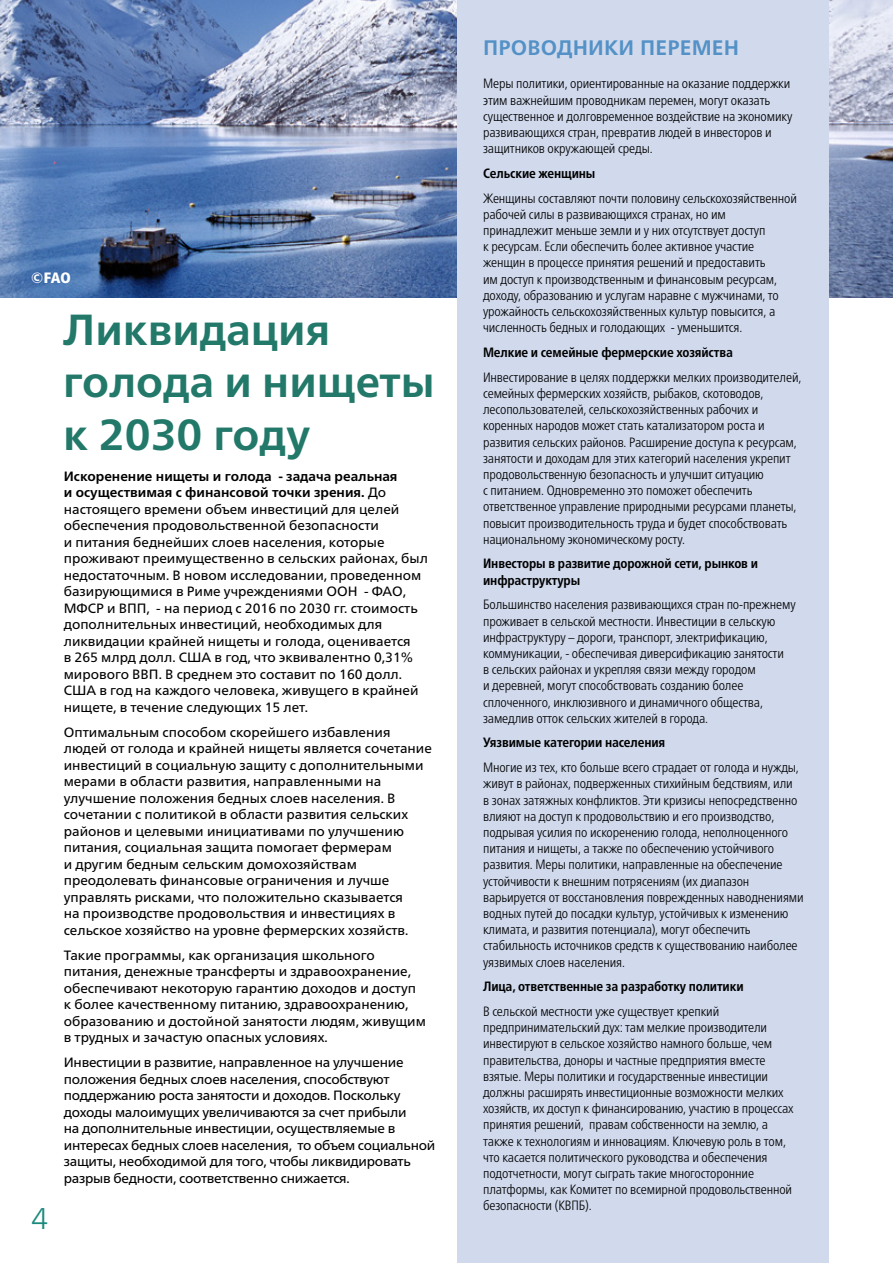
<style>
.page{position:relative;width:893px;height:1263px;background:#fff}
.page>*{position:absolute;margin:0;border:0;box-sizing:border-box;transform-origin:0 0}
.t1{font:700 43.5px/52.2px "Frutiger Neue LTCYR";color:#227869}
.t2{font:300 30px "Frutiger Neue LTCYR";color:#1a8a7d}
.t3{font:700 21px "Frutiger Neue LTCYR";letter-spacing:.01em;color:#5391c6}
.t4{font:900 condensed 15px "Frutiger Neue LTCYR";color:#fff}
.t5{font:300 condensed 13.5px/16.2px "Frutiger Neue LTCYR";letter-spacing:-.01em;color:#000}
.t6{font:13.5px/16.5px "Frutiger Neue LTCYR";color:#000}
.t7{font:13.5px/16.5px "Frutiger Neue LTCYR";letter-spacing:-.02em;color:#000}
.t8{font:700 condensed 13.5px/16.2px "Frutiger Neue LTCYR";letter-spacing:-.01em;color:#000}
.s1{font-weight:700}
</style>
<div class="page">
<img style="left:0;top:0;width:893px;height:297px">
<div style="left:458px;top:0;width:371px;height:1263px;background:#d1daed"></div>
<p class="t4" style="left:30px;top:269px;width:42px">©FAO</p>
<h1 class="t1" style="left:63px;top:304px;width:373px">Ликвидация голода и нищеты к 2030 году</h1>
<h2 class="t2" style="left:31px;top:1201px;width:19px">4</h2>
<p class="t6" style="left:64px;top:468px;width:366px"><span class="s1">Искоренение нищеты и голода - задача реальная<br>и осуществимая с финансовой точки зрения.</span> До настоящего времени объем инвестиций для целей обеспечения продовольственной безопасности<br>и питания беднейших слоев населения, которые проживают преимущественно в сельских районах, был недостаточным. В новом исследовании, проведенном базирующимися в Риме учреждениями ООН - ФАО, МФСР и ВПП, - на период с 2016 по 2030 гг. стоимость дополнительных инвестиций, необходимых для ликвидации крайней нищеты и голода, оценивается<br>в 265 млрд долл. США в год, что эквивалентно 0,31% мирового ВВП. В среднем это составит по 160 долл.<br>США в год на каждого человека, живущего в крайней нищете, в течение следующих 15 лет.</p>
<p class="t6" style="left:64px;top:724px;width:370px">Оптимальным способом скорейшего избавления людей от голода и крайней нищеты является сочетание инвестиций в социальную защиту с дополнительными мерами в области развития, направленными на улучшение положения бедных слоев населения. В сочетании с политикой в области развития сельских районов и целевыми инициативами по улучшению питания, социальная защита помогает фермерам<br>и другим бедным сельским домохозяйствам преодолевать финансовые ограничения и лучше управлять рисками, что положительно сказывается<br>на производстве продовольствия и инвестициях в сельское хозяйство на уровне фермерских хозяйств.</p>
<p class="t6" style="left:64px;top:947px;width:364px">Такие программы, как организация школьного питания, денежные трансферты и здравоохранение, обеспечивают некоторую гарантию доходов и доступ к более качественному питанию, здравоохранению, образованию и достойной занятости людям, живущим в трудных и зачастую опасных условиях.</p>
<p class="t7" style="left:64px;top:1054px;width:373px">Инвестиции в развитие, направленное на улучшение положения бедных слоев населения, способствуют поддержанию роста занятости и доходов. Поскольку доходы малоимущих увеличиваются за счет прибыли<br>на дополнительные инвестиции, осуществляемые в интересах бедных слоев населения, то объем социальной защиты, необходимой для того, чтобы ликвидировать разрыв бедности, соответственно снижается.</p>
<h3 class="t3" style="left:483px;top:35px;width:258px">ПРОВОДНИКИ ПЕРЕМЕН</h3>
<p class="t5" style="left:483px;top:76px;width:311px">Меры политики, ориентированные на оказание поддержки этим важнейшим проводникам перемен, могут оказать существенное и долговременное воздействие на экономику развивающихся стран, превратив людей в инвесторов и защитников окружающей среды.</p>
<p class="t8" style="left:483px;top:165px;width:114px">Сельские женщины</p>
<p class="t5" style="left:483px;top:190px;width:315px">Женщины составляют почти половину сельскохозяйственной рабочей силы в развивающихся странах, но им принадлежит меньше земли и у них отсутствует доступ<br>к ресурсам. Если обеспечить более активное участие женщин в процессе принятия решений и предоставить<br>им доступ к производственным и финансовым ресурсам, доходу, образованию и услугам наравне с мужчинами, то урожайность сельскохозяйственных культур повысится, а численность бедных и голодающих - уменьшится.</p>
<p class="t8" style="left:483px;top:344px;width:251px">Мелкие и семейные фермерские хозяйства</p>
<p class="t5" style="left:483px;top:369px;width:320px">Инвестирование в целях поддержки мелких производителей, семейных фермерских хозяйств, рыбаков, скотоводов, лесопользователей, сельскохозяйственных рабочих и коренных народов может стать катализатором роста и развития сельских районов. Расширение доступа к ресурсам, занятости и доходам для этих категорий населения укрепит продовольственную безопасность и улучшит ситуацию<br>с питанием. Одновременно это поможет обеспечить ответственное управление природными ресурсами планеты, повысит производительность труда и будет способствовать национальному экономическому росту.</p>
<p class="t8" style="left:483px;top:556px;width:276px">Инвесторы в развитие дорожной сети, рынков и инфраструктуры</p>
<p class="t5" style="left:483px;top:596px;width:314px">Большинство населения развивающихся стран по-прежнему проживает в сельской местности. Инвестиции в сельскую инфраструктуру – дороги, транспорт, электрификацию, коммуникации, - обеспечивая диверсификацию занятости<br>в сельских районах и укрепляя связи между городом<br>и деревней, могут способствовать созданию более сплоченного, инклюзивного и динамичного общества, замедлив отток сельских жителей в города.</p>
<p class="t8" style="left:483px;top:735px;width:184px">Уязвимые категории населения</p>
<p class="t5" style="left:483px;top:759px;width:322px">Многие из тех, кто больше всего страдает от голода и нужды, живут в районах, подверженных стихийным бедствиям, или<br>в зонах затяжных конфликтов. Эти кризисы непосредственно влияют на доступ к продовольствию и его производство, подрывая усилия по искоренению голода, неполноценного питания и нищеты, а также по обеспечению устойчивого развития. Меры политики, направленные на обеспечение устойчивости к внешним потрясениям (их диапазон варьируется от восстановления поврежденных наводнениями водных путей до посадки культур, устойчивых к изменению климата, и развития потенциала), могут обеспечить стабильность источников средств к существованию наиболее уязвимых слоев населения.</p>
<p class="t8" style="left:483px;top:978px;width:262px">Лица, ответственные за разработку политики</p>
<p class="t5" style="left:483px;top:1003px;width:312px">В сельской местности уже существует крепкий предпринимательский дух: там мелкие производители инвестируют в сельское хозяйство намного больше, чем правительства, доноры и частные предприятия вместе взятые. Меры политики и государственные инвестиции должны расширять инвестиционные возможности мелких хозяйств, их доступ к финансированию, участию в процессах принятия решений, правам собственности на землю, а также к технологиям и инновациям. Ключевую роль в том, что касается политического руководства и обеспечения подотчетности, могут сыграть такие многосторонние платформы, как Комитет по всемирной продовольственной безопасности (КВПБ).</p>
</div>
